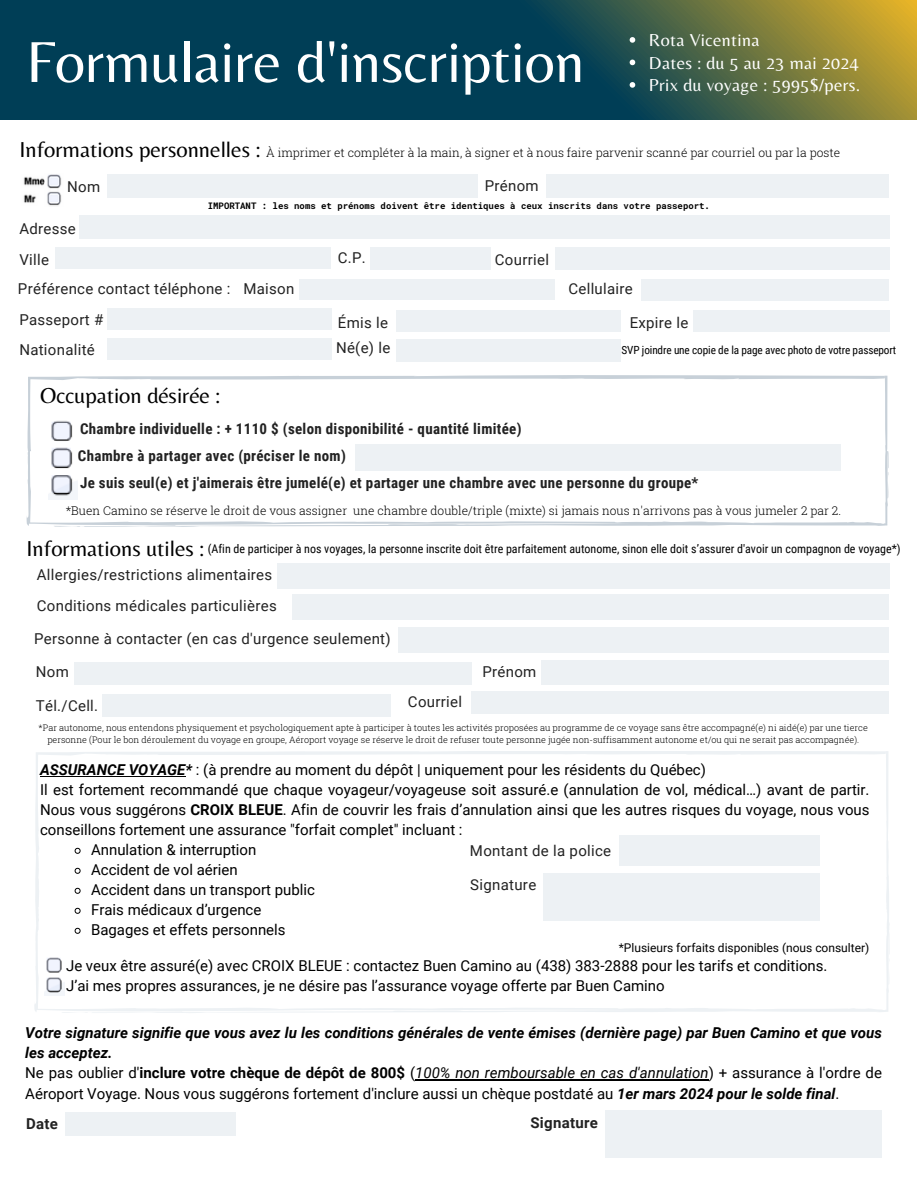
<style>
.page{position:relative;width:918px;height:1188px;background:#fff}
.page>*{position:absolute;margin:0;border:0;box-sizing:border-box;transform-origin:0 0}
.t1{font:60px "Belleza";color:#fff}
.t2{font:22.5px "Belleza";color:#000}
.t3{font:18px "Belleza";letter-spacing:.02em;color:#fff}
.t4{font:15px/20px "Roboto";color:#000;text-align:justify}
.t5{font:15px "Roboto";letter-spacing:.02em;color:#222}
.t6{font:700 15px "Roboto Condensed";letter-spacing:.02em;color:#222}
.t7{font:italic 700 15px/20.2px "Roboto";color:#000}
.t8{font:700 15px "Roboto";letter-spacing:.02em;color:#222}
.t9{font:300 12px "Roboto Slab";color:#000}
.t10{font:12px "Roboto Condensed";color:#000}
.t11{font:12px "Roboto";color:#000}
.t12{font:11.25px "Roboto Condensed";letter-spacing:-.01em;color:#000}
.t13{font:300 9px/12px "Roboto Slab";color:#000;text-align:center}
.t14{font:700 9px "Roboto Mono";color:#000}
.s1{font-weight:700;font-style:italic}
.s2{font-weight:700}
.s3{font-style:italic}
</style>
<div class="page">
<div style="left:107px;top:174px;width:371px;height:23px;background:#edf1f4"></div>
<div style="left:546px;top:174px;width:343px;height:23px;background:#edf1f4"></div>
<img style="left:23px;top:174px;width:39px;height:32px">
<div style="left:80px;top:216px;width:810px;height:23px;background:#edf1f4"></div>
<div style="left:56px;top:248px;width:275px;height:21px;background:#edf1f4"></div>
<div style="left:555px;top:248px;width:335px;height:22px;background:#edf1f4"></div>
<div style="left:370px;top:247px;width:120px;height:23px;background:#edf1f4"></div>
<div style="left:107px;top:309px;width:224px;height:21px;background:#edf1f4"></div>
<div style="left:396px;top:311px;width:224px;height:21px;background:#edf1f4"></div>
<div style="left:693px;top:311px;width:197px;height:21px;background:#edf1f4"></div>
<div style="left:107px;top:338px;width:224px;height:22px;background:#edf1f4"></div>
<div style="left:396px;top:339px;width:224px;height:23px;background:#edf1f4"></div>
<div style="left:300px;top:279px;width:255px;height:21px;background:#edf1f4"></div>
<div style="left:641px;top:279px;width:248px;height:22px;background:#edf1f4"></div>
<div style="left:65px;top:1113px;width:171px;height:23px;background:#edf1f4"></div>
<div style="left:605px;top:1111px;width:277px;height:47px;background:#edf1f4"></div>
<div style="left:399px;top:627px;width:490px;height:26px;background:#edf1f4"></div>
<div style="left:74px;top:662px;width:398px;height:23px;background:#edf1f4"></div>
<div style="left:541px;top:660px;width:348px;height:24px;background:#edf1f4"></div>
<div style="left:277px;top:563px;width:613px;height:26px;background:#edf1f4"></div>
<div style="left:293px;top:595px;width:596px;height:25px;background:#edf1f4"></div>
<div style="left:472px;top:691px;width:417px;height:22px;background:#edf1f4"></div>
<div style="left:102px;top:694px;width:289px;height:23px;background:#edf1f4"></div>
<hr style="left:415px;top:1080px;width:294px;height:1px;background:#000">
<svg style="left:0;top:0;width:917px;height:120px;background:#25514e"></svg>
<svg style="left:630px;top:37px;width:5px;height:6px"></svg>
<svg style="left:630px;top:60px;width:5px;height:5px"></svg>
<svg style="left:630px;top:82px;width:5px;height:6px"></svg>
<svg style="left:34px;top:751px;width:856px;height:262px"></svg>
<svg style="left:27px;top:375px;width:862px;height:152px"></svg>
<p class="t1" style="left:26px;top:26px;width:560px">Formulaire d'inscription</p>
<p class="t3" style="left:649px;top:29px;width:112px">Rota Vicentina</p>
<p class="t3" style="left:649px;top:52px;width:211px">Dates : du 5 au 23 mai 2024</p>
<p class="t3" style="left:649px;top:74px;width:213px">Prix du voyage : 5995$/pers.</p>
<p class="t2" style="left:19px;top:136px;width:243px">Informations personnelles :</p>
<p class="t9" style="left:266px;top:144px;width:576px">À imprimer et compléter à la main, à signer et à nous faire parvenir scanné par courriel ou par la poste</p>
<p class="t5" style="left:67px;top:179px;width:34px">Nom</p>
<p class="t5" style="left:485px;top:177px;width:55px">Prénom</p>
<p class="t14" style="left:208px;top:200px;width:504px">IMPORTANT : les noms et prénoms doivent être identiques à ceux inscrits dans votre passeport.</p>
<p class="t5" style="left:19px;top:220px;width:58px">Adresse</p>
<p class="t5" style="left:19px;top:251px;width:31px">Ville</p>
<p class="t5" style="left:338px;top:249px;width:30px">C.P.</p>
<p class="t5" style="left:495px;top:251px;width:56px">Courriel</p>
<p class="t5" style="left:18px;top:280px;width:214px">Préférence contact téléphone :</p>
<p class="t5" style="left:243px;top:280px;width:52px">Maison</p>
<p class="t5" style="left:568px;top:280px;width:66px">Cellulaire</p>
<p class="t5" style="left:19px;top:311px;width:85px">Passeport #</p>
<p class="t5" style="left:338px;top:314px;width:52px">Émis le</p>
<p class="t5" style="left:630px;top:314px;width:60px">Expire le</p>
<p class="t5" style="left:19px;top:341px;width:77px">Nationalité</p>
<p class="t5" style="left:336px;top:339px;width:56px">Né(e) le</p>
<p class="t12" style="left:622px;top:344px;width:276px">SVP joindre une copie de la page avec photo de votre passeport</p>
<p class="t2" style="left:40px;top:382px;width:182px">Occupation désirée :</p>
<p class="t6" style="left:80px;top:420px;width:443px">Chambre individuelle : + 1110 $ (selon disponibilité - quantité limitée)</p>
<p class="t6" style="left:78px;top:447px;width:269px">Chambre à partager avec (préciser le nom)</p>
<p class="t6" style="left:80px;top:474px;width:620px">Je suis seul(e) et j'aimerais être jumelé(e) et partager une chambre avec une personne du groupe*</p>
<p class="t9" style="left:66px;top:502px;width:777px">*Buen Camino se réserve le droit de vous assigner une chambre double/triple (mixte) si jamais nous n'arrivons pas à vous jumeler 2 par 2.</p>
<p class="t2" style="left:27px;top:535px;width:179px">Informations utiles :</p>
<p class="t10" style="left:208px;top:541px;width:694px">(Afin de participer à nos voyages, la personne inscrite doit être parfaitement autonome, sinon elle doit s’assurer d'avoir un compagnon de voyage*)</p>
<p class="t5" style="left:37px;top:566px;width:237px">Allergies/restrictions alimentaires</p>
<p class="t5" style="left:37px;top:597px;width:241px">Conditions médicales particulières</p>
<p class="t5" style="left:34px;top:630px;width:358px">Personne à contacter (en cas d'urgence seulement)</p>
<p class="t5" style="left:36px;top:663px;width:34px">Nom</p>
<p class="t5" style="left:482px;top:663px;width:55px">Prénom</p>
<p class="t5" style="left:36px;top:697px;width:64px">Tél./Cell.</p>
<p class="t5" style="left:408px;top:693px;width:56px">Courriel</p>
<p class="t13" style="left:39px;top:721px;width:831px">*Par autonome, nous entendons physiquement et psychologiquement apte à participer à toutes les activités proposées au programme de ce voyage sans être accompagné(e) ni aidé(e) par une tierce personne (Pour le bon déroulement du voyage en groupe, Aéroport voyage se réserve le droit de refuser toute personne jugée non-suffisamment autonome et/ou qui ne serait pas accompagnée).</p>
<p class="t4" style="left:40px;top:760px;width:667px"><span class="s1">ASSURANCE VOYAGE*</span> : (à prendre au moment du dépôt | uniquement pour les résidents du Québec)</p>
<p class="t4" style="left:40px;top:780px;width:831px">Il est fortement recommandé que chaque voyageur/voyageuse soit assuré.e (annulation de vol, médical…) avant de partir.<br>Nous vous suggérons <span class="s2">CROIX BLEUE</span>. Afin de couvrir les frais d’annulation ainsi que les autres risques du voyage, nous vous conseillons fortement une assurance "forfait complet" incluant :</p>
<p class="t4" style="left:91px;top:840px;width:167px">Annulation &amp; interruption</p>
<p class="t4" style="left:91px;top:860px;width:148px">Accident de vol aérien</p>
<p class="t4" style="left:91px;top:880px;width:225px">Accident dans un transport public</p>
<p class="t4" style="left:91px;top:900px;width:172px">Frais médicaux d’urgence</p>
<p class="t4" style="left:91px;top:920px;width:196px">Bagages et effets personnels</p>
<p class="t5" style="left:470px;top:842px;width:143px">Montant de la police</p>
<p class="t5" style="left:470px;top:877px;width:67px">Signature</p>
<p class="t11" style="left:619px;top:941px;width:252px">*Plusieurs forfaits disponibles (nous consulter)</p>
<p class="t4" style="left:66px;top:956px;width:763px">Je veux être assuré(e) avec CROIX BLEUE : contactez Buen Camino au (438) 383-2888 pour les tarifs et conditions.</p>
<p class="t4" style="left:66px;top:976px;width:600px">J’ai mes propres assurances, je ne désire pas l’assurance voyage offerte par Buen Camino</p>
<p class="t7" style="left:25px;top:1023px;width:858px">Votre signature signifie que vous avez lu les conditions générales de vente émises (dernière page) par Buen Camino et que vous les acceptez.</p>
<p class="t4" style="left:25px;top:1063px;width:858px">Ne pas oublier d'<span class="s2">inclure votre chèque de dépôt de 800$</span> (<span class="s3">100% non remboursable en cas d'annulation</span>) + assurance à l'ordre de<br>Aéroport Voyage. Nous vous suggérons fortement d'inclure aussi un chèque postdaté au <span class="s1">1er mars 2024 pour le solde final</span>.</p>
<p class="t8" style="left:26px;top:1115px;width:33px">Date</p>
<p class="t8" style="left:530px;top:1114px;width:69px">Signature</p>
</div>
